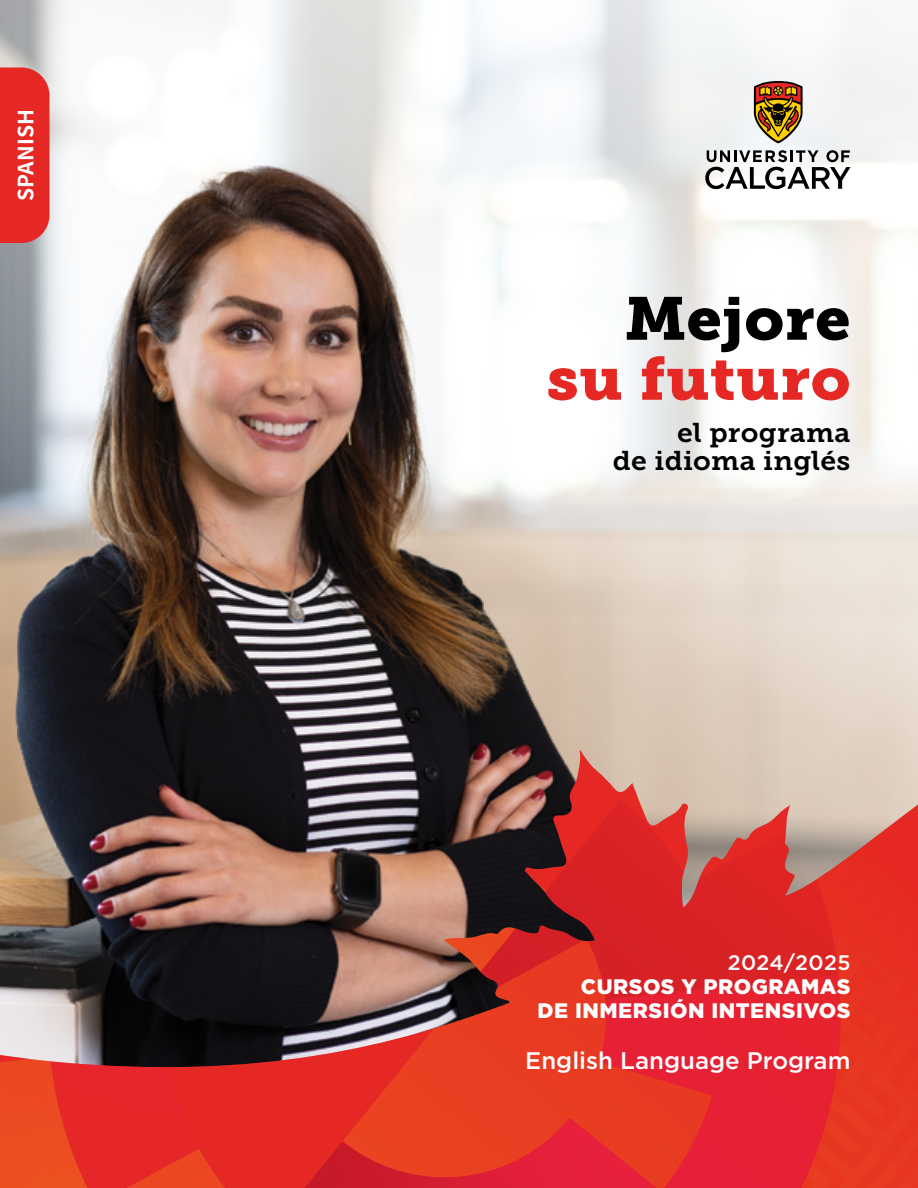
<style>
.page{position:relative;width:918px;height:1188px;background:#fff}
.page>*{position:absolute;margin:0;border:0;box-sizing:border-box;transform-origin:0 0}
.t1{font:60px "Museo Slab 900";letter-spacing:.01em;color:#e52823;scale:1.04 1}
.t2{font:60px "Museo Slab 900";letter-spacing:.01em;color:#000;scale:1.04 1}
.t3{font:27px/28.5px "Museo Slab 700";letter-spacing:.01em;color:#000;text-align:right;scale:1.04 1}
.t4{font:500 24px "Gotham";color:#fff}
.t5{font:900 21px/24px "Gotham";letter-spacing:.025em;color:#fff;text-align:right}
.t6{font:500 21px "Gotham";letter-spacing:.02em;color:#fff}
.t7{font:700 21px "Source Han Sans KR";letter-spacing:.01em;color:#fff}
</style>
<div class="page">
<img style="left:0;top:55px;width:918px;height:661px">
<svg style="left:0;top:716px;width:918px;height:34px;background:#756d68"></svg>
<svg style="left:0;top:750px;width:918px;height:438px;background:#ad443d"></svg>
<svg style="left:705px;top:150px;width:145px;height:39px"></svg>
<svg style="left:754px;top:81px;width:49px;height:62px"></svg>
<div style="left:0;top:68px;width:50px;height:175px;background:#e52823"></div>
<p class="t7" style="left:14px;top:201px;width:94px;rotate:-90deg">SPANISH</p>
<h1 class="t2" style="left:625px;top:284px;width:219px">Mejore</h1>
<h1 class="t1" style="left:547px;top:344px;width:294px">su futuro</h1>
<p class="t3" style="left:613px;top:418px;width:230px">el programa<br>de idioma inglés</p>
<p class="t6" style="left:728px;top:949px;width:124px">2024/2025</p>
<p class="t5" style="left:538px;top:974px;width:314px">CURSOS Y PROGRAMAS<br>DE INMERSIÓN INTENSIVOS</p>
<p class="t4" style="left:525px;top:1045px;width:327px">English Language Program</p>
</div>
